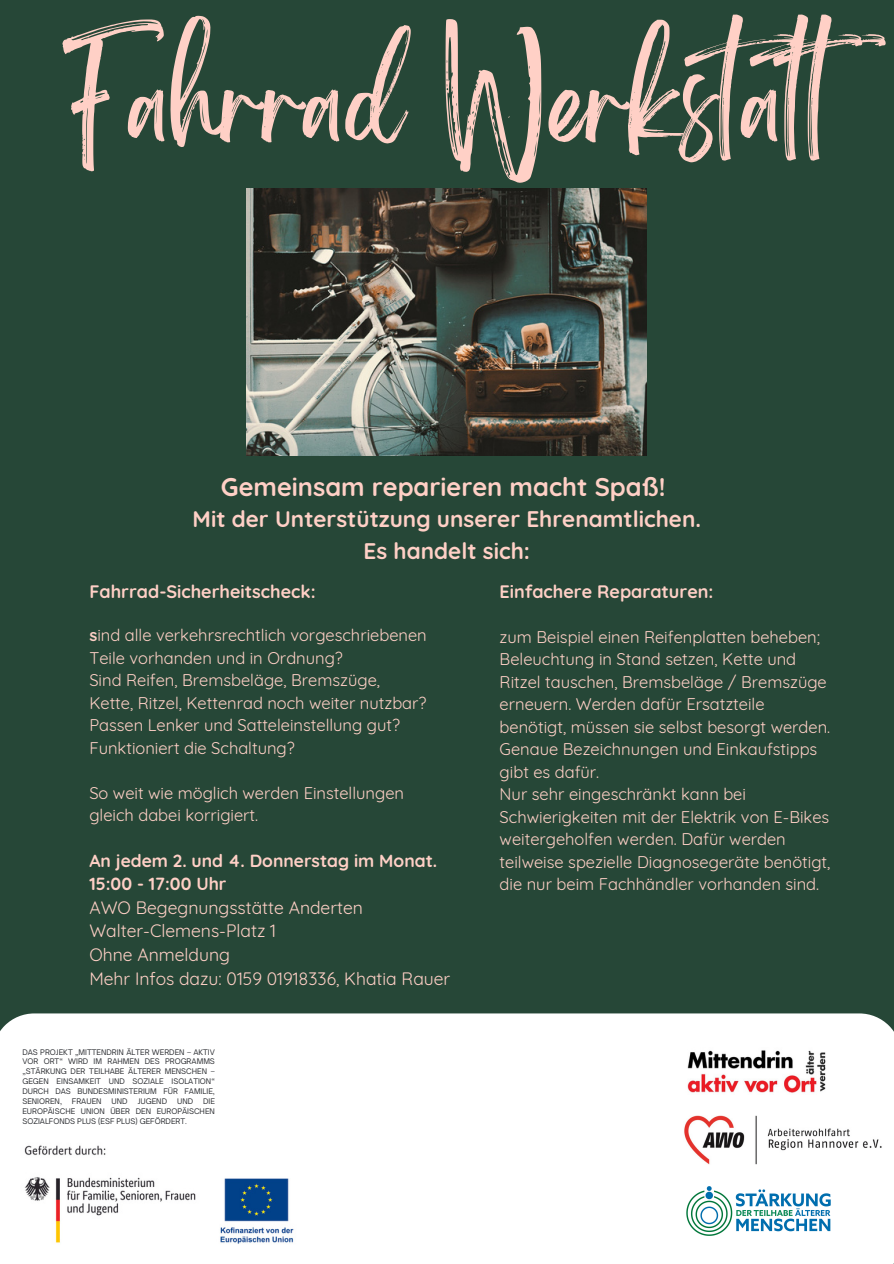
<style>
.page{position:relative;width:894px;height:1264px;background:#fff}
.page>*{position:absolute;margin:0;border:0;box-sizing:border-box;transform-origin:0 0}
.t1{font:96.15px "Brightwall";color:#ffd0c6}
.t2{font:700 25.5px "Quicksand";color:#ffd0c6}
.t3{font:700 22.5px/31.5px "Quicksand";color:#ffd0c6;text-align:center}
.t4{font:700 18px "Quicksand";color:#ffd0c6}
.t5{font:17.55px/23.7px "Quicksand";color:#ffd0c6}
.t6{font:16.5px/22.5px "Quicksand";color:#ffd0c6}
.t7{font:7.35px/9.9px "Open Sauce One";color:#303236;text-align:justify}
.s1{font-weight:700}
</style>
<div class="page">
<div style="left:0;top:0;width:893px;height:1263px;background:#264737"></div>
<div style="left:0;top:1013px;width:893px;height:250px;background:#fff"></div>
<img style="left:0;top:1122px;width:318px;height:141px">
<img style="left:686px;top:1185px;width:145px;height:50px">
<img style="left:683px;top:1115px;width:199px;height:49px">
<img style="left:683px;top:1047px;width:147px;height:47px">
<img style="left:247px;top:189px;width:399px;height:266px">
<p class="t1" style="left:64px;top:69px;width:834px">Fahrrad Werkstat</p>
<p class="t2" style="left:221px;top:470px;width:446px">Gemeinsam reparieren macht Spaß!</p>
<p class="t3" style="left:192px;top:503px;width:510px">Mit der Unterstützung unserer Ehrenamtlichen.<br>Es handelt sich:</p>
<h4 class="t4" style="left:89px;top:579px;width:228px">Fahrrad-Sicherheitscheck:</h4>
<h4 class="t6" style="left:89px;top:624px;width:339px"><span class="s1">s</span>ind alle verkehrsrechtlich vorgeschriebenen Teile vorhanden und in Ordnung?<br>Sind Reifen, Bremsbeläge, Bremszüge, Kette, Ritzel, Kettenrad noch weiter nutzbar?<br>Passen Lenker und Satteleinstellung gut?<br>Funktioniert die Schaltung?</h4>
<h3 class="t6" style="left:89px;top:781px;width:316px">So weit wie möglich werden Einstellungen gleich dabei korrigiert.</h3>
<h4 class="t5" style="left:89px;top:848px;width:362px"><span class="s1">An jedem 2. und 4. Donnerstag im Monat.<br>15:00 - 17:00 Uhr<br></span>AWO Begegnungsstätte Anderten<br>Walter-Clemens-Platz 1<br>Ohne Anmeldung<br>Mehr Infos dazu: 0159 01918336, Khatia Rauer</h4>
<p class="t7" style="left:22px;top:1046px;width:194px">DAS PROJEKT „MITTENDRIN ÄLTER WERDEN – AKTIV VOR ORT“ WIRD IM RAHMEN DES PROGRAMMS „STÄRKUNG DER TEILHABE ÄLTERER MENSCHEN – GEGEN EINSAMKEIT UND SOZIALE ISOLATION“ DURCH DAS BUNDESMINISTERIUM FÜR FAMILIE, SENIOREN,</p>
<p class="t7" style="left:72px;top:1096px;width:31px">FRAUEN</p>
<p class="t7" style="left:112px;top:1096px;width:18px">UND</p>
<p class="t7" style="left:138px;top:1096px;width:31px">JUGEND</p>
<p class="t7" style="left:177px;top:1096px;width:18px">UND</p>
<p class="t7" style="left:22px;top:1096px;width:194px;text-indent:181px">DIE EUROPÄISCHE UNION ÜBER DEN EUROPÄISCHEN SOZIALFONDS PLUS (ESF PLUS) GEFÖRDERT.</p>
<p class="t4" style="left:499px;top:579px;width:215px">Einfachere Reparaturen:</p>
<p class="t6" style="left:499px;top:625px;width:332px">zum Beispiel einen Reifenplatten beheben; Beleuchtung in Stand setzen, Kette und Ritzel tauschen, Bremsbeläge / Bremszüge erneuern. Werden dafür Ersatzteile benötigt, müssen sie selbst besorgt werden.<br>Genaue Bezeichnungen und Einkaufstipps gibt es dafür.<br>Nur sehr eingeschränkt kann bei Schwierigkeiten mit der Elektrik von E-Bikes weitergeholfen werden. Dafür werden teilweise spezielle Diagnosegeräte benötigt, die nur beim Fachhändler vorhanden sind.</p>
</div>
